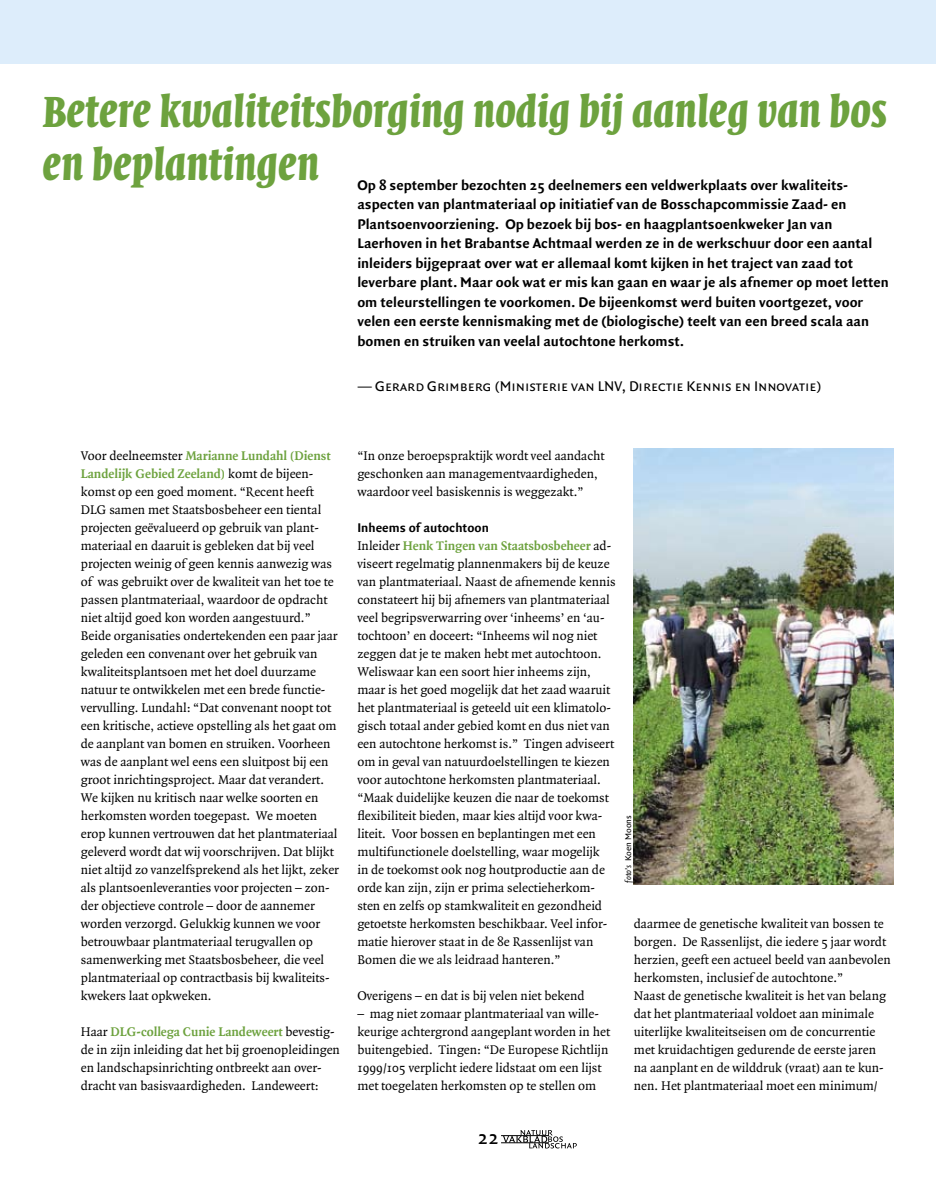
<style>
.page{position:relative;width:936px;height:1191px;background:#fff}
.page>*{position:absolute;margin:0;border:0;box-sizing:border-box;transform-origin:0 0}
.t1{font:italic 700 45px/52.5px "Quadraat Dis";color:#6da23e}
.t2{font:21px "Quadraat Sans";color:#000}
.t3{font:700 15px/19.5px "Quadraat Sans";color:#000}
.t4{font:15px "Quadraat Sans Caps";color:#000}
.t5{font:13.5px/18px "Quadraat";color:#000}
.t6{font:700 13.5px "Quadraat Sans";color:#000}
.t7{font:9px "Quadraat Sans";color:#000}
.s1{font-weight:700;color:#6da23e}
.s2{font-style:italic}
</style>
<div class="page">
<svg style="left:503px;top:1130px;width:73px;height:18px"></svg>
<hr style="left:501px;top:1135px;width:48px;height:1px;background:#000">
<hr style="left:501px;top:1142px;width:48px;height:1px;background:#000">
<div style="left:0;top:0;width:935px;height:64px;background:#ddedfb"></div>
<img style="left:634px;top:448px;width:259px;height:436px">
<h1 class="t1" style="left:43px;top:87px;width:846px">Betere kwaliteitsborging nodig bij aanleg van bos en beplantingen</h1>
<p class="t3" style="left:357px;top:176px;width:533px">Op 8 september bezochten 25 deelnemers een veldwerkplaats over kwaliteits&shy;aspecten van plantmateriaal op initiatief van de Bosschapcommissie Zaad- en Plantsoenvoorziening. Op bezoek bij bos- en haagplantsoenkweker Jan van Laerhoven in het Brabantse Achtmaal werden ze in de werkschuur door een aantal inleiders bijgepraat over wat er allemaal komt kijken in het traject van zaad tot leverbare plant. Maar ook wat er mis kan gaan en waar je als afnemer op moet letten om teleurstellingen te voorkomen. De bijeenkomst werd buiten voortgezet, voor velen een eerste kennismaking met de (biologische) teelt van een breed scala aan bomen en struiken van veelal autochtone herkomst.</p>
<p class="t4" style="left:357px;top:377px;width:465px">— Gerard Grimberg (Ministerie van LNV, Directie Kennis en Innovatie)</p>
<p class="t5" style="left:81px;top:447px;width:260px">Voor deelneemster <span class="s1">Marianne Lundahl (Dienst Landelijk Gebied Zeeland)</span> komt de bijeen&shy;komst op een goed moment. “Recent heeft DLG samen met Staatsbosbeheer een tiental projecten geëvalueerd op gebruik van plant&shy;materiaal en daaruit is gebleken dat bij veel projecten weinig of geen kennis aanwezig was of was gebruikt over de kwaliteit van het toe te passen plantmateriaal, waardoor de opdracht niet altijd goed kon worden aangestuurd.” Beide organisaties ondertekenden een paar jaar geleden een convenant over het gebruik van kwaliteitsplantsoen met het doel duurzame natuur te ontwikkelen met een brede functie&shy;vervulling. Lundahl: “Dat convenant noopt tot een kritische, actieve opstelling als het gaat om de aanplant van bomen en struiken. Voorheen was de aanplant wel eens een sluitpost bij een groot inrichtingsproject. Maar dat verandert.<br>We kijken nu kritisch naar welke soorten en herkomsten worden toegepast. We moeten erop kunnen vertrouwen dat het plantmateriaal geleverd wordt dat wij voorschrijven. Dat blijkt niet altijd zo vanzelfsprekend als het lijkt, zeker als plantsoenleveranties voor projecten – zon&shy;der objectieve controle – door de aannemer worden verzorgd. Gelukkig kunnen we voor betrouwbaar plantmateriaal terugvallen op samenwerking met Staatsbosbeheer, die veel plantmateriaal op contractbasis bij kwaliteits&shy;kwekers laat opkweken.</p>
<p class="t5" style="left:81px;top:1023px;width:260px">Haar <span class="s1">DLG-collega Cunie Landeweert</span> bevestig&shy;de in zijn inleiding dat het bij groenopleidingen en landschapsinrichting ontbreekt aan over&shy;dracht van basisvaardigheden. Landeweert:</p>
<p class="t5" style="left:357px;top:447px;width:249px">“In onze beroepspraktijk wordt veel aandacht geschonken aan managementvaardigheden, waardoor veel basiskennis is weggezakt.”</p>
<p class="t6" style="left:357px;top:520px;width:133px">Inheems of autochtoon</p>
<p class="t5" style="left:357px;top:537px;width:260px">Inleider <span class="s1">Henk Tingen van Staatsbosbeheer</span> ad&shy;viseert regelmatig plannenmakers bij de keuze van plantmateriaal. Naast de afnemende kennis constateert hij bij afnemers van plantmateriaal veel begripsverwarring over ‘inheems’ en ‘au&shy;tochtoon’ en doceert: “Inheems wil nog niet zeggen dat je te maken hebt met autochtoon.<br>Weliswaar kan een soort hier inheems zijn, maar is het goed mogelijk dat het zaad waaruit het plantmateriaal is geteeld uit een klimatolo&shy;gisch totaal ander gebied komt en dus niet van een autochtone herkomst is.” Tingen adviseert om in geval van natuurdoelstellingen te kiezen voor autochtone herkomsten plantmateriaal. “Maak duidelijke keuzen die naar de toekomst flexibiliteit bieden, maar kies altijd voor kwa&shy;liteit. Voor bossen en beplantingen met een multifunctionele doelstelling, waar mogelijk<br>in de toekomst ook nog houtproductie aan de orde kan zijn, zijn er prima selectieherkom&shy;sten en zelfs op stamkwaliteit en gezondheid getoetste herkomsten beschikbaar. Veel infor&shy;matie hierover staat in de 8e Rassenlijst van Bomen die we als leidraad hanteren.”</p>
<p class="t5" style="left:357px;top:987px;width:229px">Overigens – en dat is bij velen niet bekend</p>
<p class="t5" style="left:357px;top:1005px;width:254px">– mag niet zomaar plantmateriaal van wille&shy;keurige achtergrond aangeplant worden in het buitengebied. Tingen: “De Europese Richtlijn 1999/105 verplicht iedere lidstaat om een lijst met toegelaten herkomsten op te stellen om</p>
<p class="t7" style="left:623px;top:883px;width:69px;rotate:-90deg"><span class="s2">foto’s</span> Koen Moons</p>
<p class="t5" style="left:634px;top:915px;width:258px">daarmee de genetische kwaliteit van bossen te borgen. De Rassenlijst, die iedere 5 jaar wordt herzien, geeft een actueel beeld van aanbevolen herkomsten, inclusief de autochtone.”<br>Naast de genetische kwaliteit is het van belang dat het plantmateriaal voldoet aan minimale uiterlijke kwaliteitseisen om de concurrentie met kruidachtigen gedurende de eerste jaren na aanplant en de wilddruk (vraat) aan te kun&shy;nen. Het plantmateriaal moet een minimum/</p>
<h2 class="t2" style="left:478px;top:1125px;width:22px">22</h2>
</div>
